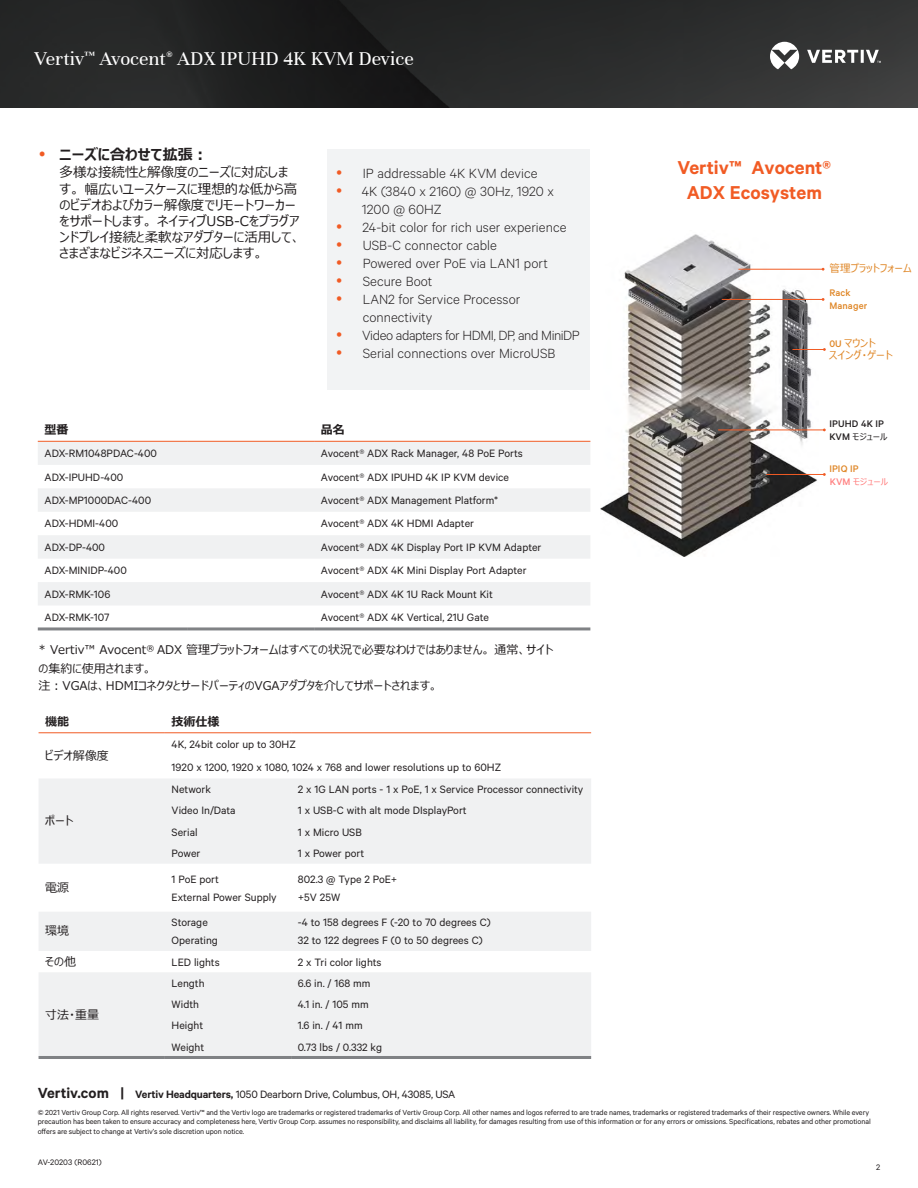
<style>
.page{position:relative;width:918px;height:1188px;background:#fff}
.page>*{position:absolute;margin:0;border:0;box-sizing:border-box;transform-origin:0 0}
.Vertiv_Header_Title{font:21px "Unna";color:#fff}
.t1{font:600 21px/25.2px "Calibre";color:#f15b24;text-align:center}
.t2{font:300 15px/18px "Calibre";color:#231f20}
.t3{font:300 15px "Calibre";letter-spacing:-.03em;color:#231f20}
.t4{font:700 15px "Meiryo UI";color:#231f20}
.t5{font:13.5px/16.2px "Meiryo UI";color:#231f20}
.Table_Body{font:12px "Calibre";color:#231f20}
.Vertiv_Header_Subtit{font:12px/17.9px "Meiryo UI";color:#231f20}
.Table_Body-2{font:12px "Meiryo UI";color:#231f20}
.Table_Sub-Header{font:700 12px "Meiryo UI";color:#231f20}
.Vertiv_Body_Text{font:500 10.8px/12.9px "Calibre";letter-spacing:.015em;color:#df8626}
.Vertiv_Body_Text-2{font:10.8px/12.8px "Meiryo UI";letter-spacing:.01em;color:#df8626}
.Vertiv_Body_Text-3{font:500 10.8px "Calibre";letter-spacing:.015em;color:#231f20}
.Vertiv_Body_Text-4{font:10.5px "Meiryo UI";letter-spacing:.015em;color:#df8626}
.t6{font:9px "Calibre";color:#231f20}
.Vertiv_Body_Text-5{font:9px "Meiryo UI";color:#231f20}
.t7{font:9px "Meiryo UI";color:#ff8080}
.t8{font:8.25px/9.8px "Calibre";letter-spacing:-.01em;color:#231f20}
.s1{font-weight:300}
.s2{font-family:"Calibre";font-weight:500}
.s3{font-family:"Calibre";font-weight:500;font-size:10.8px}
.s4{font-weight:600;font-size:16.5px}
.s5{font-weight:600}
</style>
<div class="page">
<img style="left:0;top:0;width:918px;height:108px">
<svg style="left:770px;top:42px;width:111px;height:27px"></svg>
<svg style="left:38px;top:442px;width:552px;height:163px;fill:#f0f1f2"></svg>
<hr style="left:38px;top:441px;width:150px;height:1px;background:#f15b24">
<hr style="left:188px;top:441px;width:126px;height:1px;background:#f15b24">
<hr style="left:314px;top:441px;width:276px;height:1px;background:#f15b24">
<hr style="left:38px;top:627px;width:150px;height:3px;background:#808285">
<hr style="left:188px;top:627px;width:126px;height:3px;background:#808285">
<hr style="left:314px;top:627px;width:276px;height:3px;background:#808285">
<svg style="left:39px;top:779px;width:552px;height:277px;fill:#f0f1f2"></svg>
<hr style="left:39px;top:733px;width:126px;height:1px;background:#f15b24">
<hr style="left:165px;top:733px;width:126px;height:1px;background:#f15b24">
<hr style="left:291px;top:733px;width:300px;height:1px;background:#f15b24">
<hr style="left:39px;top:1056px;width:126px;height:3px;background:#808285">
<hr style="left:165px;top:1056px;width:126px;height:3px;background:#808285">
<hr style="left:291px;top:1056px;width:300px;height:3px;background:#808285">
<div style="left:328px;top:149px;width:262px;height:241px;background:#f2f3f4"></div>
<img style="left:601px;top:234px;width:218px;height:322px">
<hr style="left:739px;top:269px;width:84px;height:1px;background:#f15b24">
<hr style="left:722px;top:299px;width:101px;height:1px;background:#f15b24">
<hr style="left:718px;top:430px;width:106px;height:1px;background:#f15b24">
<hr style="left:767px;top:474px;width:57px;height:1px;background:#f15b24">
<hr style="left:793px;top:349px;width:31px;height:1px;background:#f15b24">
<p class="Vertiv_Header_Title" style="left:35px;top:47px;width:381px">Vertiv<sup>™</sup> Avocent<sup>®</sup> ADX IPUHD 4K KVM Device</p>
<p class="t4" style="left:60px;top:144px;width:150px">ニーズに合わせて拡張︓</p>
<p class="t5" style="left:60px;top:165px;width:243px">多様な接続性と解像度のニーズに対応します。 幅広いユースケースに理想的な低から高のビデオおよびカラー解像度でリモートワーカーをサポートします。 ネイティブUSB-Cをプラグアンドプレイ接続と柔軟なアダプターに活用して、さまざまなビジネスニーズに対応します。</p>
<p class="t2" style="left:363px;top:164px;width:176px">IP addressable 4K KVM device</p>
<p class="t2" style="left:362px;top:182px;width:194px">4K (3840 x 2160) @ 30Hz, 1920 x<br>1200 @ 60HZ</p>
<p class="t2" style="left:362px;top:218px;width:206px">24-bit color for rich user experience</p>
<p class="t2" style="left:363px;top:236px;width:136px">USB-C connector cable</p>
<p class="t2" style="left:363px;top:254px;width:187px">Powered over PoE via LAN1 port</p>
<p class="t2" style="left:363px;top:272px;width:71px">Secure Boot</p>
<p class="t2" style="left:363px;top:290px;width:159px">LAN2 for Service Processor connectivity</p>
<p class="t3" style="left:362px;top:327px;width:219px">Video adapters for HDMI, DP, and MiniDP</p>
<p class="t2" style="left:363px;top:344px;width:194px">Serial connections over MicroUSB</p>
<p class="Table_Sub-Header" style="left:45px;top:421px;width:25px">型番</p>
<p class="Table_Sub-Header" style="left:321px;top:421px;width:25px">品名</p>
<p class="Table_Body" style="left:45px;top:446px;width:114px">ADX-RM1048PDAC-400</p>
<p class="Table_Body" style="left:321px;top:446px;width:203px">Avocent<span class="s1">®</span> ADX Rack Manager, 48 PoE Ports</p>
<p class="Table_Body" style="left:45px;top:470px;width:80px">ADX-IPUHD-400</p>
<p class="Table_Body" style="left:321px;top:470px;width:190px">Avocent<span class="s1">®</span> ADX IPUHD 4K IP KVM device</p>
<p class="Table_Body" style="left:45px;top:493px;width:108px">ADX-MP1000DAC-400</p>
<p class="Table_Body" style="left:321px;top:493px;width:179px">Avocent<span class="s1">®</span> ADX Management Platform*</p>
<p class="Table_Body" style="left:45px;top:517px;width:75px">ADX-HDMI-400</p>
<p class="Table_Body" style="left:321px;top:517px;width:155px">Avocent<span class="s1">®</span> ADX 4K HDMI Adapter</p>
<p class="Table_Body" style="left:45px;top:540px;width:62px">ADX-DP-400</p>
<p class="Table_Body" style="left:321px;top:540px;width:222px">Avocent<span class="s1">®</span> ADX 4K Display Port IP KVM Adapter</p>
<p class="Table_Body" style="left:45px;top:564px;width:84px">ADX-MINIDP-400</p>
<p class="Table_Body" style="left:321px;top:564px;width:207px">Avocent<span class="s1">®</span> ADX 4K Mini Display Port Adapter</p>
<p class="Table_Body" style="left:45px;top:587px;width:67px">ADX-RMK-106</p>
<p class="Table_Body" style="left:321px;top:587px;width:174px">Avocent<span class="s1">®</span> ADX 4K 1U Rack Mount Kit</p>
<p class="Table_Body" style="left:45px;top:610px;width:66px">ADX-RMK-107</p>
<p class="Table_Body" style="left:321px;top:610px;width:170px">Avocent<span class="s1">®</span> ADX 4K Vertical, 21U Gate</p>
<p class="Vertiv_Header_Subtit" style="left:39px;top:642px;width:516px">* Vertiv™ Avocent<sup>®</sup> ADX 管理プラットフォームはすべての状況で必要なわけではありません。 通常、サイトの集約に使用されます。<br>注︓VGAは、HDMIコネクタとサードパーティのVGAアダプタを介してサポートされます。</p>
<p class="Table_Sub-Header" style="left:45px;top:713px;width:25px">機能</p>
<p class="Table_Sub-Header" style="left:172px;top:713px;width:49px">技術仕様</p>
<p class="Table_Body-2" style="left:45px;top:747px;width:65px">ビデオ解像度</p>
<p class="Table_Body" style="left:172px;top:738px;width:126px">4K, 24bit color up to 30HZ</p>
<p class="Table_Body" style="left:172px;top:760px;width:331px">1920 x 1200, 1920 x 1080, 1024 x 768 and lower resolutions up to 60HZ</p>
<p class="Table_Body-2" style="left:45px;top:812px;width:30px">ポート</p>
<p class="Table_Body-2" style="left:45px;top:879px;width:26px">電源</p>
<p class="Table_Body-2" style="left:45px;top:923px;width:26px">環境</p>
<p class="Table_Body" style="left:172px;top:782px;width:41px">Network</p>
<p class="Table_Body" style="left:298px;top:782px;width:287px">2 x 1G LAN ports - 1 x PoE, 1 x Service Processor connectivity</p>
<p class="Table_Body" style="left:172px;top:804px;width:66px">Video In/Data</p>
<p class="Table_Body" style="left:298px;top:804px;width:170px">1 x USB-C with alt mode DIsplayPort</p>
<p class="Table_Body" style="left:172px;top:825px;width:27px">Serial</p>
<p class="Table_Body" style="left:298px;top:825px;width:66px">1 x Micro USB</p>
<p class="Table_Body" style="left:172px;top:846px;width:30px">Power</p>
<p class="Table_Body" style="left:298px;top:846px;width:68px">1 x Power port</p>
<p class="Table_Body" style="left:172px;top:872px;width:49px">1 PoE port</p>
<p class="Table_Body" style="left:172px;top:890px;width:107px">External Power Supply</p>
<p class="Table_Body" style="left:172px;top:916px;width:38px">Storage</p>
<p class="Table_Body" style="left:172px;top:934px;width:48px">Operating</p>
<p class="Table_Body" style="left:298px;top:872px;width:101px">802.3 @ Type 2 PoE+</p>
<p class="Table_Body" style="left:298px;top:890px;width:44px">+5V 25W</p>
<p class="Table_Body" style="left:298px;top:916px;width:194px">-4 to 158 degrees F (-20 to 70 degrees C)</p>
<p class="Table_Body" style="left:298px;top:934px;width:186px">32 to 122 degrees F (0 to 50 degrees C)</p>
<p class="Table_Body-2" style="left:45px;top:953px;width:32px">その他</p>
<p class="Table_Body" style="left:172px;top:955px;width:50px">LED lights</p>
<p class="Table_Body" style="left:298px;top:955px;width:85px">2 x Tri color lights</p>
<p class="Table_Body-2" style="left:45px;top:1006px;width:56px">寸法・重量</p>
<p class="Table_Body" style="left:172px;top:976px;width:34px">Length</p>
<p class="Table_Body" style="left:298px;top:976px;width:74px">6.6 in. / 168 mm</p>
<p class="Table_Body" style="left:172px;top:997px;width:29px">Width</p>
<p class="Table_Body" style="left:298px;top:997px;width:72px">4.1 in. / 105 mm</p>
<p class="Table_Body" style="left:172px;top:1019px;width:33px">Height</p>
<p class="Table_Body" style="left:298px;top:1019px;width:66px">1.6 in. / 41 mm</p>
<p class="Table_Body" style="left:172px;top:1040px;width:34px">Weight</p>
<p class="Table_Body" style="left:298px;top:1040px;width:86px">0.73 lbs / 0.332 kg</p>
<h1 class="t1" style="left:678px;top:154px;width:155px">Vertiv™ Avocent®<br>ADX Ecosystem</h1>
<p class="Vertiv_Body_Text-4" style="left:830px;top:261px;width:84px">管理プラットフォーム</p>
<p class="Vertiv_Body_Text" style="left:829px;top:286px;width:40px">Rack<br>Manager</p>
<p class="Vertiv_Body_Text-2" style="left:829px;top:337px;width:65px"><span class="s2">0U</span> マウント<br>スイング・ゲート</p>
<p class="Vertiv_Body_Text-3" style="left:829px;top:417px;width:56px">IPUHD 4K IP</p>
<p class="Vertiv_Body_Text-5" style="left:829px;top:430px;width:60px"><span class="s3">KVM</span> モジュール</p>
<p class="Vertiv_Body_Text" style="left:829px;top:461px;width:31px">IPIQ IP</p>
<p class="t7" style="left:830px;top:475px;width:60px"><span class="s3">KVM</span> モジュール</p>
<p class="Table_Body" style="left:38px;top:1087px;width:419px"><span class="s4">Vertiv.com |</span> <span class="s5">Vertiv Headquarters,</span> 1050 Dearborn Drive, Columbus, OH, 43085, USA</p>
<p class="t8" style="left:38px;top:1107px;width:834px">© 2021 Vertiv Group Corp. All rights reserved. Vertiv™ and the Vertiv logo are trademarks or registered trademarks of Vertiv Group Corp. All other names and logos referred to are trade names, trademarks or registered trademarks of their respective owners. While every precaution has been taken to ensure accuracy and completeness here, Vertiv Group Corp. assumes no responsibility, and disclaims all liability, for damages resulting from use of this information or for any errors or omissions. Specifications, rebates and other promotional offers are subject to change at Vertiv’s sole discretion upon notice.</p>
<p class="t6" style="left:38px;top:1157px;width:65px">AV-20203 (R0621)</p>
<p class="t6" style="left:876px;top:1162px;width:6px">2</p>
</div>
